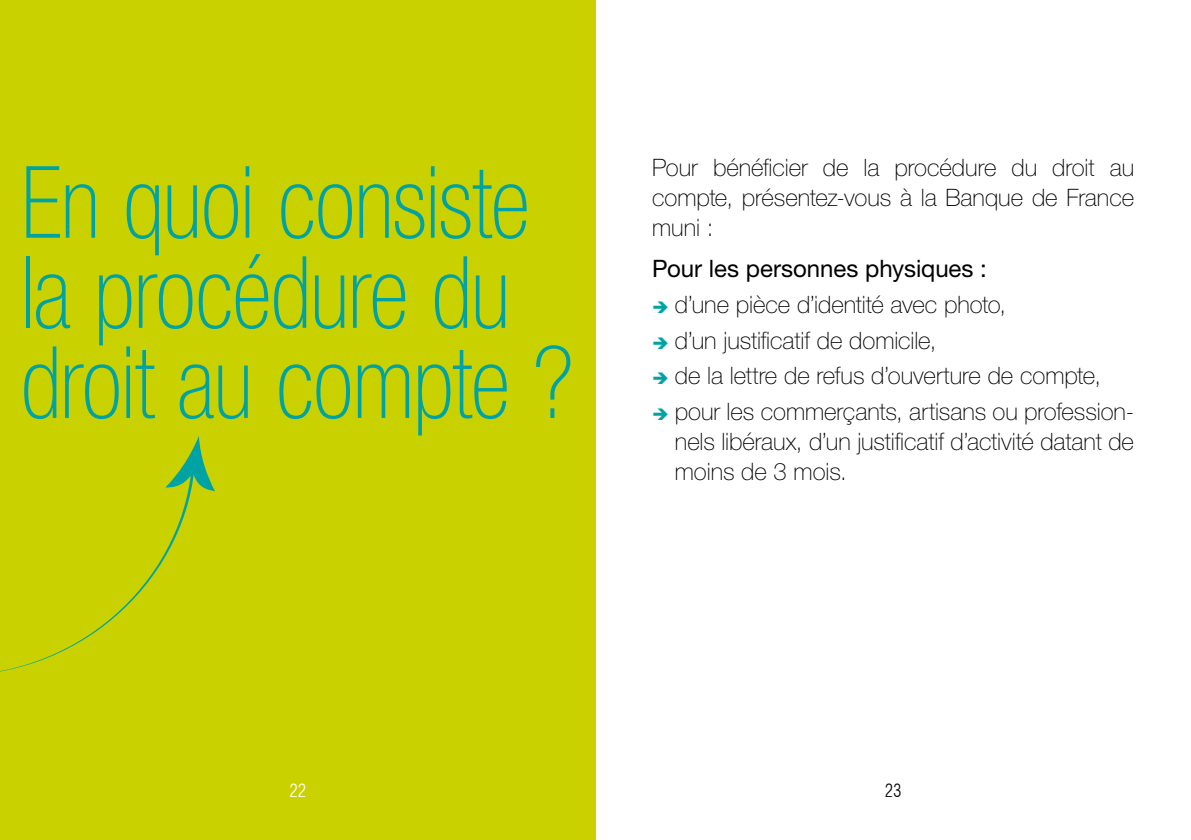
<style>
.page{position:relative;width:1191px;height:840px;background:#fff}
.page>*{position:absolute;margin:0;border:0;box-sizing:border-box;transform-origin:0 0}
.t1{font:100 condensed 100px/90px "Helvetica Neue";letter-spacing:-.01em;color:#00a3a3;scale:.96 1}
.t2{font:100 24px/30px "Helvetica Neue";letter-spacing:-.005em;color:#000}
.t3{font:24px "Helvetica Neue";letter-spacing:-.005em;color:#000}
.t4{font:300 condensed 18px "Swiss 721 BT";color:#fff}
.t5{font:300 condensed 18px "Swiss 721 BT";color:#000}
</style>
<div class="page">
<div style="left:0;top:0;width:595px;height:839px;background:#c9d200"></div>
<svg style="left:0;top:436px;width:215px;height:236px"></svg>
<h1 class="t1" style="left:21px;top:157px;width:577px">En quoi consiste la procédure du droit au compte ?</h1>
<p class="t2" style="left:652px;top:152px;width:483px;text-align:justify">Pour bénéficier de la procédure du droit au compte, présentez-vous à la Banque de France muni :</p>
<p class="t3" style="left:652px;top:254px;width:336px">Pour les personnes physiques :</p>
<p class="t2" style="left:675px;top:286px;width:461px;line-height:35.6px">d’une pièce d’identité avec photo,<br>d’un justificatif de domicile,<br>de la lettre de refus d’ouverture de compte, pour les commerçants, artisans ou profession-</p>
<p class="t2" style="left:675px;top:426px;width:461px">nels libéraux, d’un justificatif d’activité datant de moins de 3 mois.</p>
<p class="t4" style="left:289px;top:779px;width:18px">22</p>
<p class="t5" style="left:885px;top:779px;width:18px">23</p>
</div>
